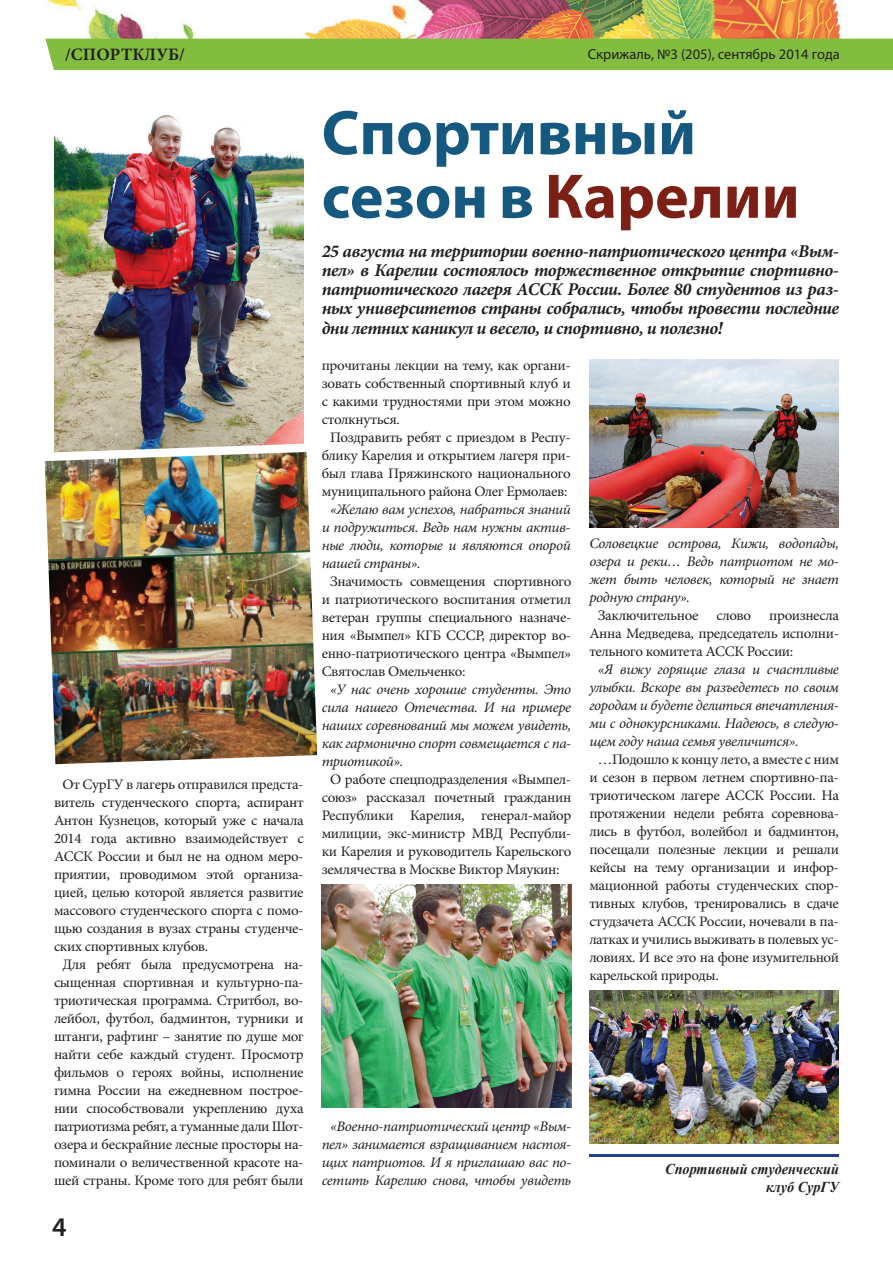
<style>
.page{position:relative;width:893px;height:1263px;background:#fff}
.page>*{position:absolute;margin:0;border:0;box-sizing:border-box;transform-origin:0 0}
.t1{font:700 63.6px/63.6px "Myriad Pro";color:#165980}
.t2{font:600 27px "Myriad Pro";color:#231f20}
.t3{font:italic 700 18px/19.2px "Minion Pro";letter-spacing:-.025em;color:#231f20;text-align:justify}
.t4{font:700 17.4px "Minion Pro";letter-spacing:.01em;color:#231f20}
.t5{font:italic 700 15px/18px "Times New Roman";color:#231f20;text-align:right;scale:.95 1}
.t6{font:14.55px/18px "Minion Pro";letter-spacing:-.025em;color:#231f20;text-align:justify}
.t7{font:italic 14.55px/18px "Minion Pro";letter-spacing:-.03em;color:#231f20;text-align:justify}
.t8{font:14.55px "Myriad Pro";color:#231f20}
.s1{color:#7c1f15}
</style>
<div class="page">
<img style="left:45px;top:0;width:801px;height:39px">
<div style="left:45px;top:39px;width:848px;height:31px;background:#82bd40"></div>
<hr style="left:589px;top:1155px;width:250px;height:2px;background:#253f8e">
<img style="left:54px;top:115px;width:250px;height:324px">
<img style="left:589px;top:991px;width:250px;height:153px">
<img style="left:44px;top:439px;width:274px;height:326px">
<img style="left:322px;top:884px;width:249px;height:223px">
<img style="left:589px;top:360px;width:250px;height:167px">
<p class="t4" style="left:65px;top:43px;width:121px">/СПОРТКЛУБ/</p>
<p class="t8" style="left:588px;top:45px;width:253px">Скрижаль, №3 (205), сентябрь 2014 года</p>
<h1 class="t1" style="left:322px;top:99px;width:479px">Спортивный сезон в <span class="s1">Карелии</span></h1>
<p class="t3" style="left:322px;top:241px;width:519px">25 августа на территории военно-патриотического центра «Вым&shy;пел» в Карелии состоялось торжественное открытие спортивно&shy;патриотического лагеря АССК России. Более 80 студентов из раз&shy;ных университетов страны собрались, чтобы провести последние дни летних каникул и весело, и спортивно, и полезно!</p>
<p class="t6" style="left:322px;top:356px;width:251px">прочитаны лекции на тему, как органи-</p>
<p class="t6" style="left:322px;top:374px;width:250px">зовать собственный спортивный клуб и</p>
<p class="t6" style="left:322px;top:392px;width:250px">с какими трудностями при этом можно</p>
<p class="t6" style="left:322px;top:410px;width:80px">столкнуться.</p>
<p class="t6" style="left:330px;top:428px;width:242px">Поздравить ребят с приездом в Респу-</p>
<p class="t6" style="left:322px;top:446px;width:251px">блику Карелия и открытием лагеря при-</p>
<p class="t6" style="left:322px;top:464px;width:251px">был глава Пряжинского национального</p>
<p class="t6" style="left:322px;top:482px;width:247px">муниципального района Олег Ермолаев:</p>
<p class="t7" style="left:322px;top:500px;width:251px;text-indent:9px">«Желаю вам успехов, набраться знаний и подружиться. Ведь нам нужны актив&shy;ные люди, которые и являются опорой нашей страны».</p>
<p class="t6" style="left:322px;top:572px;width:251px;text-indent:9px">Значимость совмещения спортивного и патриотического воспитания отметил ветеран группы специального назначе&shy;ния «Вымпел» КГБ СССР, директор во&shy;енно-патриотического центра «Вымпел» Святослав Омельченко:</p>
<p class="t7" style="left:322px;top:680px;width:251px;text-indent:9px">«У нас очень хорошие студенты. Это сила нашего Отечества. И на примере наших соревнований мы можем увидеть, как гармонично спорт совмещается с па&shy;триотикой».</p>
<p class="t6" style="left:322px;top:770px;width:251px;text-indent:9px">О работе спецподразделения «Вымпел&shy;союз» рассказал почетный гражданин Республики Карелия, генерал-майор милиции, экс-министр МВД Республи&shy;ки Карелия и руководитель Карельского землячества в Москве Виктор Мяукин:</p>
<p class="t7" style="left:589px;top:535px;width:251px">Соловецкие острова, Кижи, водопады, озера и реки… Ведь патриотом не мо&shy;жет быть человек, который не знает родную страну».</p>
<p class="t6" style="left:589px;top:607px;width:251px;text-indent:9px">Заключительное слово произнесла Анна Медведева, председатель исполни&shy;тельного комитета АССК России:</p>
<p class="t7" style="left:589px;top:661px;width:251px;text-indent:9px">«Я вижу горящие глаза и счастливые улыбки. Вскоре вы разъедетесь по своим городам и будете делиться впечатления&shy;ми с однокурсниками. Надеюсь, в следую&shy;щем году наша семья увеличится».</p>
<p class="t6" style="left:589px;top:751px;width:251px;text-indent:9px">…Подошло к концу лето, а вместе с ним и сезон в первом летнем спортивно-па&shy;триотическом лагере АССК России. На протяжении недели ребята соревнова&shy;лись в футбол, волейбол и бадминтон, посещали полезные лекции и решали кейсы на тему организации и инфор&shy;мационной работы студенческих спор&shy;тивных клубов, тренировались в сдаче студзачета АССК России, ночевали в па&shy;латках и учились выживать в полевых ус&shy;ловиях. И все это на фоне изумительной карельской природы.</p>
<p class="t6" style="left:63px;top:775px;width:243px">От СурГУ в лагерь отправился предста-</p>
<p class="t6" style="left:54px;top:793px;width:251px">витель студенческого спорта, аспирант</p>
<p class="t6" style="left:54px;top:811px;width:251px">Антон Кузнецов, который уже с начала</p>
<p class="t6" style="left:54px;top:829px;width:251px">2014 года активно взаимодействует с</p>
<p class="t6" style="left:54px;top:847px;width:251px">АССК России и был не на одном меро-</p>
<p class="t6" style="left:54px;top:865px;width:251px">приятии, проводимом этой организа-</p>
<p class="t6" style="left:54px;top:883px;width:251px">цией, целью которой является развитие</p>
<p class="t6" style="left:54px;top:901px;width:251px">массового студенческого спорта с помо-</p>
<p class="t6" style="left:54px;top:919px;width:251px">щью создания в вузах страны студенче-</p>
<p class="t6" style="left:54px;top:937px;width:156px">ских спортивных клубов.</p>
<p class="t6" style="left:63px;top:955px;width:243px">Для ребят была предусмотрена на-</p>
<p class="t6" style="left:54px;top:973px;width:251px">сыщенная спортивная и культурно-па-</p>
<p class="t6" style="left:54px;top:991px;width:251px">триотическая программа. Стритбол, во-</p>
<p class="t6" style="left:54px;top:1009px;width:251px">лейбол, футбол, бадминтон, турники и</p>
<p class="t6" style="left:54px;top:1027px;width:251px">штанги, рафтинг – занятие по душе мог</p>
<p class="t6" style="left:54px;top:1045px;width:251px">найти себе каждый студент. Просмотр</p>
<p class="t6" style="left:54px;top:1063px;width:251px">фильмов о героях войны, исполнение</p>
<p class="t6" style="left:54px;top:1081px;width:251px">гимна России на ежедневном построе-</p>
<p class="t6" style="left:54px;top:1099px;width:251px">нии способствовали укреплению духа</p>
<p class="t6" style="left:54px;top:1117px;width:251px">патриотизма ребят, а туманные дали Шот-</p>
<p class="t6" style="left:54px;top:1135px;width:251px">озера и бескрайние лесные просторы на-</p>
<p class="t6" style="left:54px;top:1153px;width:251px">поминали о величественной красоте на-</p>
<p class="t6" style="left:54px;top:1171px;width:251px">шей страны. Кроме того для ребят были</p>
<p class="t5" style="left:665px;top:1160px;width:184px">Спортивный студенческий клуб СурГУ</p>
<p class="t7" style="left:322px;top:1117px;width:251px;text-align:center">«Военно-патриотический центр «Вым&shy;пел» занимается взращиванием настоя&shy;щих патриотов. И я приглашаю вас по&shy;сетить Карелию снова, чтобы увидеть</p>
<h2 class="t2" style="left:52px;top:1210px;width:16px">4</h2>
</div>
